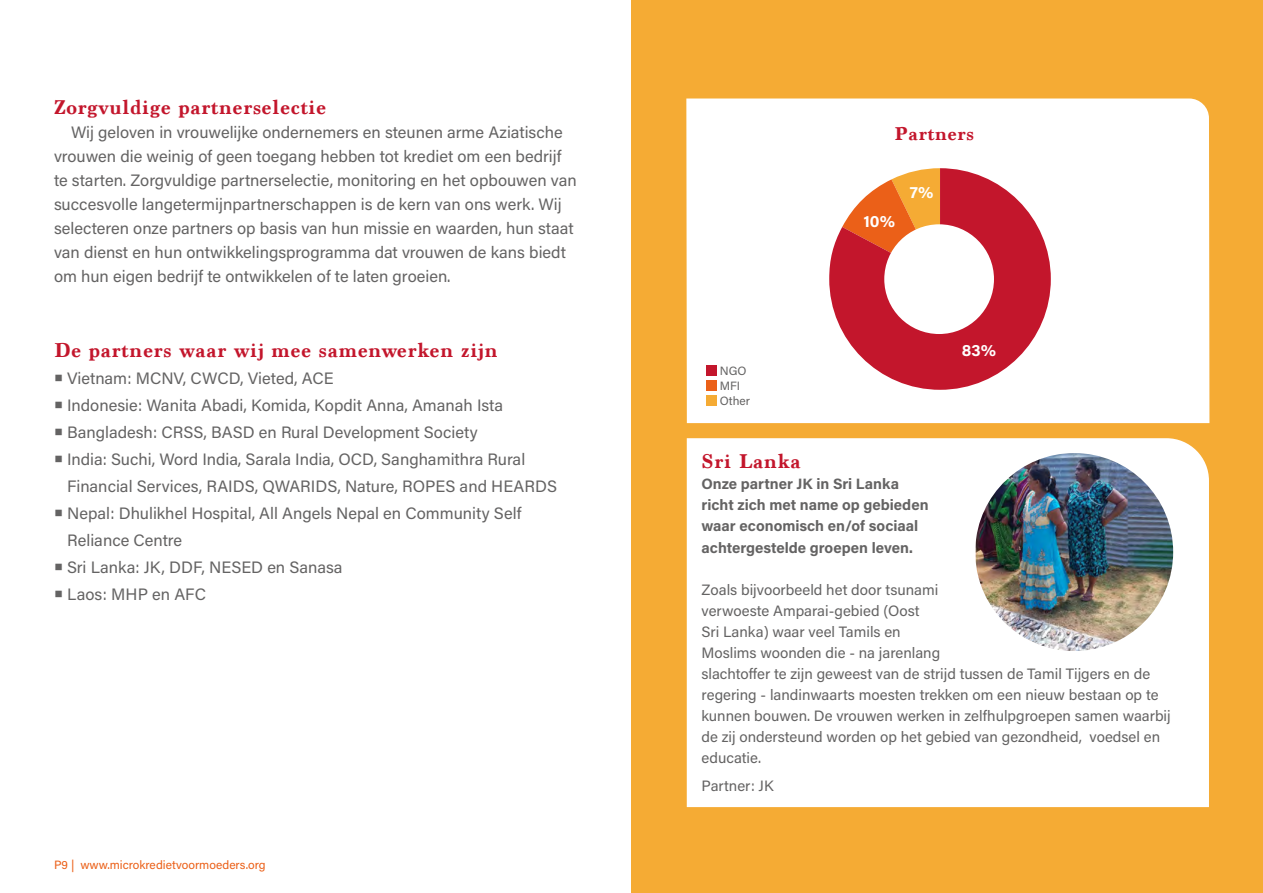
<style>
.page{position:relative;width:1263px;height:893px;background:#fff}
.page>*{position:absolute;margin:0;border:0;box-sizing:border-box;transform-origin:0 0}
.t1{font:700 21px "Marion";letter-spacing:.04em;color:#c3162c}
.t2{font:700 19.5px "Marion";letter-spacing:.04em;color:#c3162c}
.t3{font:16.5px/24px "Acumin Pro";color:#646363}
.t4{font:700 16.5px "Acumin Pro";color:#fff}
.t5{font:15px/21px "Acumin Pro";color:#646363}
.t6{font:700 15px/21.1px "Acumin Pro";color:#646363}
.t7{font:12px "Acumin Pro";color:#eb6018}
.t8{font:12px/15px "Acumin Pro";color:#646363}
</style>
<div class="page">
<div style="left:631px;top:0;width:632px;height:893px;background:#f5ab34"></div>
<div style="left:686px;top:99px;width:523px;height:324px;background:#fff"></div>
<svg style="left:829px;top:168px;width:222px;height:222px;background:#d86264"></svg>
<div style="left:884px;top:224px;width:110px;height:110px;background:#fff;border-radius:50%"></div>
<div style="left:706px;top:366px;width:10px;height:10px;background:#c3162c"></div>
<div style="left:706px;top:395px;width:10px;height:11px;background:#f5ab34"></div>
<div style="left:706px;top:381px;width:10px;height:10px;background:#eb6018"></div>
<div style="left:687px;top:438px;width:522px;height:369px;background:#fff"></div>
<img style="left:975px;top:453px;width:198px;height:198px;border-radius:98px">
<p class="t1" style="left:54px;top:94px;width:274px">Zorgvuldige partnerselectie</p>
<p class="t3" style="left:54px;top:119px;width:524px;text-indent:17px">Wij geloven in vrouwelijke ondernemers en steunen arme Aziatische vrouwen die weinig of geen toegang hebben tot krediet om een bedrijf te starten. Zorgvuldige partnerselectie, monitoring en het opbouwen van succesvolle langetermijnpartnerschappen is de kern van ons werk. Wij selecteren onze partners op basis van hun missie en waarden, hun staat van dienst en hun ontwikkelingsprogramma dat vrouwen de kans biedt om hun eigen bedrijf te ontwikkelen of te laten groeien.</p>
<p class="t1" style="left:54px;top:338px;width:445px">De partners waar wij mee samenwerken zijn</p>
<p class="t3" style="left:54px;top:366px;width:281px">○ Vietnam: MCNV, CWCD, Vieted, ACE</p>
<p class="t3" style="left:54px;top:393px;width:451px">○ Indonesie: Wanita Abadi, Komida, Kopdit Anna, Amanah Ista</p>
<p class="t3" style="left:54px;top:420px;width:425px">○ Bangladesh: CRSS, BASD en Rural Development Society</p>
<p class="t3" style="left:67px;top:445px;width:491px;line-height:27px;text-indent:-13px">○ India: Suchi, Word India, Sarala India, OCD, Sanghamithra Rural<br>Financial Services, RAIDS, QWARIDS, Nature, ROPES and HEARDS</p>
<p class="t3" style="left:67px;top:499px;width:456px;line-height:27px;text-indent:-13px">○ Nepal: Dhulikhel Hospital, All Angels Nepal en Community Self<br>Reliance Centre</p>
<p class="t3" style="left:54px;top:555px;width:290px">○ Sri Lanka: JK, DDF, NESED en Sanasa</p>
<p class="t3" style="left:54px;top:582px;width:154px">○ Laos: MHP en AFC</p>
<p class="t7" style="left:54px;top:856px;width:213px">P9 | www.microkredietvoormoeders.org</p>
<p class="t2" style="left:894px;top:122px;width:81px">Partners</p>
<p class="t8" style="left:720px;top:362px;width:32px">NGO<br>MFI<br>Other</p>
<p class="t4" style="left:863px;top:209px;width:33px">10%</p>
<p class="t4" style="left:910px;top:180px;width:25px">7%</p>
<p class="t4" style="left:962px;top:338px;width:36px">83%</p>
<p class="t1" style="left:701px;top:449px;width:100px">Sri Lanka</p>
<p class="t6" style="left:701px;top:472px;width:229px">Onze partner JK in Sri Lanka richt zich met name op gebieden waar economisch en/of sociaal achtergestelde groepen leven.</p>
<p class="t5" style="left:701px;top:578px;width:471px">Zoals bijvoorbeeld het door tsunami<br>verwoeste Amparai-gebied (Oost<br>Sri Lanka) waar veel Tamils en<br>Moslims woonden die - na jarenlang<br>slachtoffer te zijn geweest van de strijd tussen de Tamil Tijgers en de regering - landinwaarts moesten trekken om een nieuw bestaan op te kunnen bouwen. De vrouwen werken in zelfhulpgroepen samen waarbij de zij ondersteund worden op het gebied van gezondheid, voedsel en educatie.</p>
<p class="t5" style="left:702px;top:775px;width:74px">Partner: JK</p>
</div>
